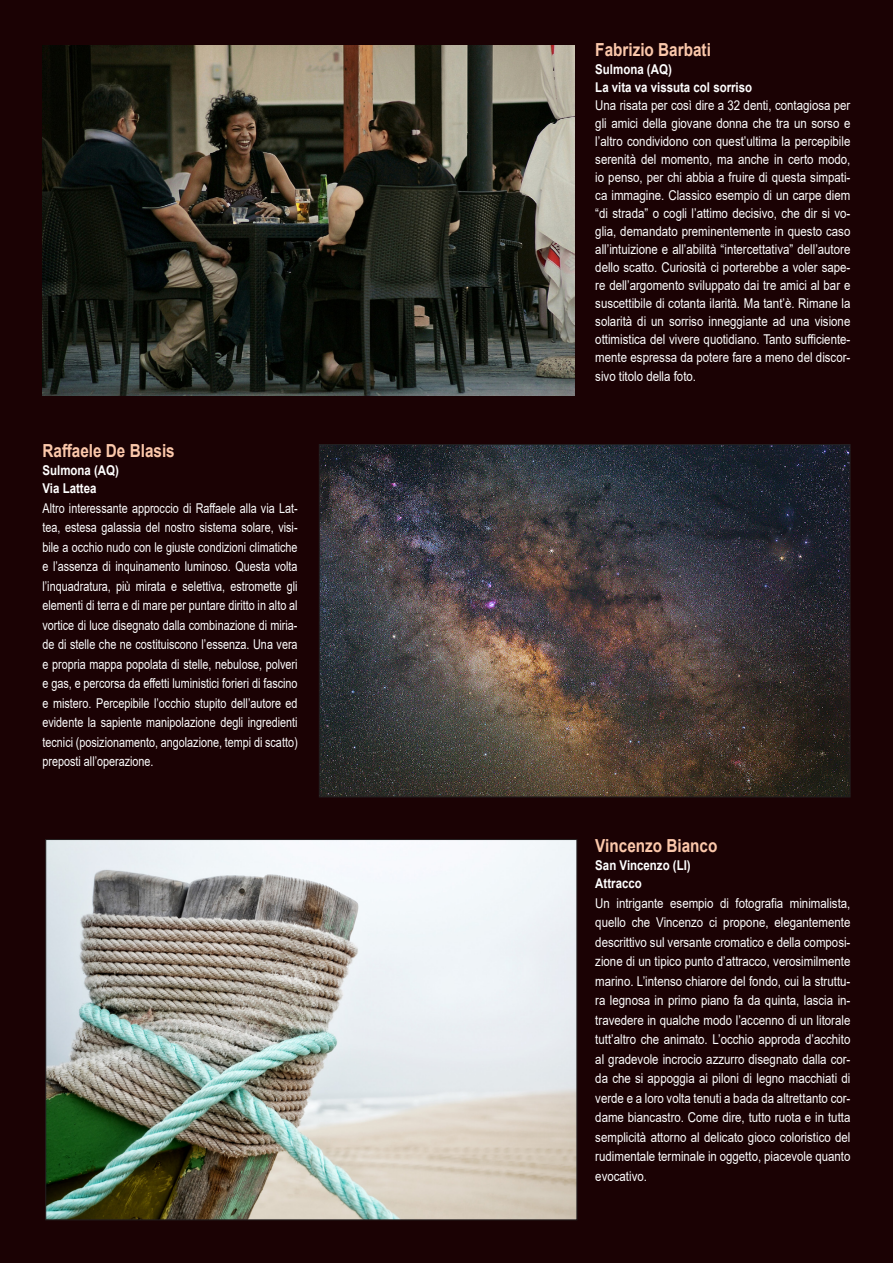
<style>
.page{position:relative;width:893px;height:1263px;background:#1b0204}
.page>*{position:absolute;margin:0;border:0;box-sizing:border-box;transform-origin:0 0}
.t1{font:700 18px "Arial";color:#fcc8ab;scale:.85 1}
.t2{font:13.5px/19.5px "Arial";color:#fff;text-align:justify;scale:.85 1}
.t3{font:13.5px/19.5px "Arial";color:#fff;text-align:justify;scale:.8 1}
.t4{font:700 13.5px/18px "Arial";color:#fff;scale:.85 1}
</style>
<div class="page">
<img style="left:47px;top:841px;width:528px;height:377px">
<img style="left:321px;top:446px;width:527px;height:349px">
<img style="left:43px;top:46px;width:531px;height:350px">
<h1 class="t1" style="left:43px;top:438px;width:157px">Raffaele De Blasis</h1>
<p class="t4" style="left:43px;top:462px;width:92px">Sulmona (AQ)<br>Via Lattea</p>
<p class="t3" style="left:43px;top:498px;width:320px">Altro interessante approccio di Raffaele alla via Lat&shy;tea, estesa galassia del nostro sistema solare, visi&shy;bile a occhio nudo con le giuste condizioni climatiche e l’assenza di inquinamento luminoso. Questa volta l’inquadratura, più mirata e selettiva, estromette gli elementi di terra e di mare per puntare diritto in alto al vortice di luce disegnato dalla combinazione di miria&shy;de di stelle che ne costituiscono l’essenza. Una vera e propria mappa popolata di stelle, nebulose, polveri e gas, e percorsa da effetti luministici forieri di fascino e mistero. Percepibile l’occhio stupito dell’autore ed evidente la sapiente manipolazione degli ingredienti tecnici (posizionamento, angolazione, tempi di scatto) preposti all’operazione.</p>
<h1 class="t1" style="left:595px;top:37px;width:138px">Fabrizio Barbati</h1>
<p class="t4" style="left:595px;top:60px;width:186px">Sulmona (AQ)<br>La vita va vissuta col sorriso</p>
<p class="t2" style="left:595px;top:96px;width:302px;line-height:18px">Una risata per così dire a 32 denti, contagiosa per gli amici della giovane donna che tra un sorso e l’altro condividono con quest’ultima la percepibile serenità del momento, ma anche in certo modo, io penso, per chi abbia a fruire di questa simpati&shy;ca immagine. Classico esempio di un carpe diem “di strada” o cogli l’attimo decisivo, che dir si vo&shy;glia, demandato preminentemente in questo caso all’intuizione e all’abilità “intercettativa” dell’autore dello scatto. Curiosità ci porterebbe a voler sape&shy;re dell’argomento sviluppato dai tre amici al bar e suscettibile di cotanta ilarità. Ma tant’è. Rimane la solarità di un sorriso inneggiante ad una visione ottimistica del vivere quotidiano. Tanto sufficiente&shy;mente espressa da potere fare a meno del discor-</p>
<p class="t2" style="left:595px;top:366px;width:120px">sivo titolo della foto.</p>
<h1 class="t1" style="left:595px;top:833px;width:145px">Vincenzo Bianco</h1>
<p class="t4" style="left:595px;top:857px;width:114px">San Vincenzo (LI)<br>Attracco</p>
<p class="t2" style="left:595px;top:893px;width:302px">Un intrigante esempio di fotografia minimalista, quello che Vincenzo ci propone, elegantemente descrittivo sul versante cromatico e della composi&shy;zione di un tipico punto d’attracco, verosimilmente marino. L’intenso chiarore del fondo, cui la struttu&shy;ra legnosa in primo piano fa da quinta, lascia in&shy;travedere in qualche modo l’accenno di un litorale tutt’altro che animato. L’occhio approda d’acchito al gradevole incrocio azzurro disegnato dalla cor&shy;da che si appoggia ai piloni di legno macchiati di verde e a loro volta tenuti a bada da altrettanto cor&shy;dame biancastro. Come dire, tutto ruota e in tutta semplicità attorno al delicato gioco coloristico del rudimentale terminale in oggetto, piacevole quanto evocativo.</p>
</div>
